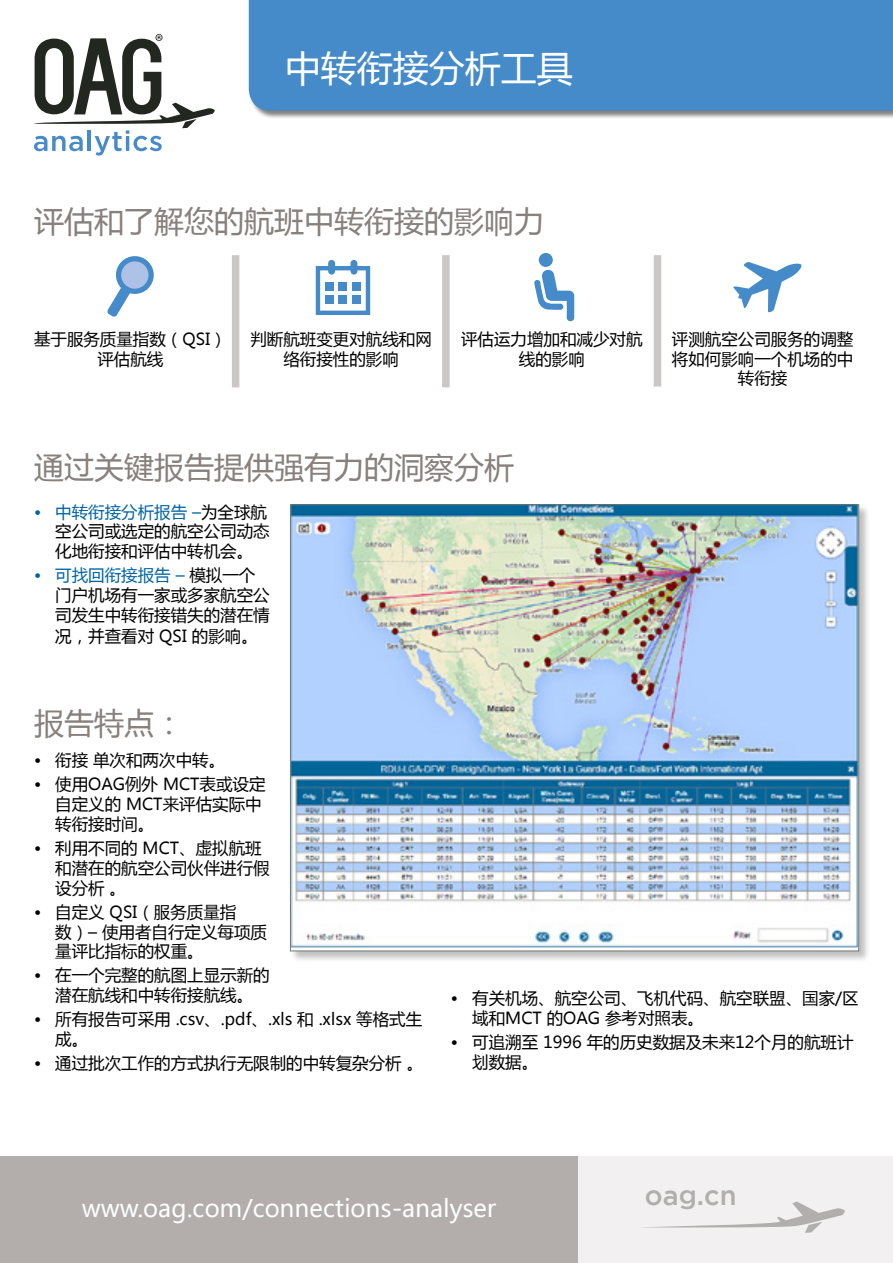
<style>
.page{position:relative;width:893px;height:1263px;background:#fff}
.page>*{position:absolute;margin:0;border:0;box-sizing:border-box;transform-origin:0 0}
.t1{font:36px "Microsoft Ya Hei";color:#fff}
.t2{font:30px "Microsoft Ya Hei";color:#87807c}
.t3{font:500 27.15px "Gotham";color:#b2aead}
.t4{font:24px "Microsoft Ya Hei";color:#fff}
.t5{font:16.5px/19.8px "Microsoft Ya Hei";color:#000}
.s1{color:#0064a3}
</style>
<div class="page">
<div style="left:0;top:1157px;width:579px;height:106px;background:#b3aeac"></div>
<div style="left:249px;top:0;width:644px;height:118px;background:#000;opacity:.5"></div>
<div style="left:249px;top:0;width:644px;height:111px;background:#458ac9"></div>
<div style="left:290px;top:505px;width:579px;height:457px;background:#000;opacity:.25"></div>
<img style="left:292px;top:506px;width:565px;height:443px">
<div style="left:539px;top:253px;width:14px;height:14px;background:#458ac9;border-radius:50%"></div>
<svg style="left:534px;top:270px;width:40px;height:51px"></svg>
<svg style="left:733px;top:262px;width:69px;height:51px"></svg>
<svg style="left:107px;top:264px;width:36px;height:53px"></svg>
<svg style="left:119px;top:259px;width:32px;height:32px"></svg>
<div style="left:116px;top:256px;width:38px;height:38px;border:5px solid #458ac9;border-radius:50%"></div>
<svg style="left:316px;top:266px;width:54px;height:49px"></svg>
<div style="left:328px;top:260px;width:7px;height:15px;background:#458ac9;border-radius:3px"></div>
<div style="left:350px;top:260px;width:7px;height:15px;background:#458ac9;border-radius:3px"></div>
<div style="left:325px;top:295px;width:9px;height:9px;background:#458ac9"></div>
<div style="left:338px;top:295px;width:9px;height:9px;background:#458ac9"></div>
<div style="left:352px;top:295px;width:9px;height:9px;background:#458ac9"></div>
<div style="left:325px;top:282px;width:9px;height:9px;background:#458ac9"></div>
<div style="left:338px;top:282px;width:9px;height:9px;background:#458ac9"></div>
<div style="left:352px;top:282px;width:9px;height:9px;background:#458ac9"></div>
<div style="left:232px;top:255px;width:7px;height:132px;background:#cac7c6"></div>
<div style="left:442px;top:255px;width:8px;height:132px;background:#cac7c6"></div>
<div style="left:654px;top:255px;width:7px;height:132px;background:#cac7c6"></div>
<svg style="left:34px;top:34px;width:181px;height:122px"></svg>
<div style="left:579px;top:1157px;width:314px;height:106px;background:#f2f0f0"></div>
<svg style="left:644px;top:1201px;width:201px;height:32px"></svg>
<h1 class="t1" style="left:285px;top:43px;width:289px">中转衔接分析工具</h1>
<h2 class="t2" style="left:34px;top:201px;width:511px">评估和了解您的航班中转衔接的影响力</h2>
<p class="t5" style="left:34px;top:328px;width:194px;text-align:center">基于服务质量指数（QSI）评估航线</p>
<p class="t5" style="left:250px;top:328px;width:183px;text-align:center">判断航班变更对航线和网络衔接性的影响</p>
<p class="t5" style="left:461px;top:328px;width:183px;text-align:center">评估运力增加和减少对航线的影响</p>
<p class="t5" style="left:672px;top:328px;width:183px;text-align:center">评测航空公司服务的调整将如何影响一个机场的中转衔接</p>
<h2 class="t2" style="left:34px;top:447px;width:481px">通过关键报告提供强有力的洞察分析</h2>
<p class="t5" style="left:55px;top:501px;width:216px;text-indent:-21px"><span class="s1">• 中转衔接分析报告 –</span>为全球航空公司或选定的航空公司动态化地衔接和评估中转机会。</p>
<p class="t5" style="left:55px;top:565px;width:216px;text-indent:-21px"><span class="s1">• 可找回衔接报告 –</span> 模拟一个门户机场有一家或多家航空公司发生中转衔接错失的潜在情况，并查看对 QSI 的影响。</p>
<h2 class="t2" style="left:34px;top:703px;width:151px">报告特点：</h2>
<p class="t5" style="left:34px;top:750px;width:193px">• 衔接 单次和两次中转。</p>
<p class="t5" style="left:55px;top:774px;width:212px;text-indent:-21px">• 使用OAG例外 MCT表或设定自定义的 MCT来评估实际中转衔接时间。</p>
<p class="t5" style="left:55px;top:838px;width:216px;text-indent:-21px">• 利用不同的 MCT、虚拟航班和潜在的航空公司伙伴进行假设分析 。</p>
<p class="t5" style="left:55px;top:901px;width:213px;text-indent:-21px">• 自定义 QSI（服务质量指<br>数）– 使用者自行定义每项质量评比指标的权重。</p>
<p class="t5" style="left:34px;top:965px;width:237px;text-align:center">• 在一个完整的航图上显示新的潜在航线和中转衔接航线。</p>
<p class="t5" style="left:55px;top:1009px;width:368px;text-indent:-21px">• 所有报告可采用 .csv、.pdf、.xls 和 .xlsx 等格式生成。</p>
<p class="t5" style="left:34px;top:1053px;width:391px">• 通过批次工作的方式执行无限制的中转复杂分析 。</p>
<p class="t5" style="left:472px;top:988px;width:388px;text-indent:-21px">• 有关机场、航空公司、飞机代码、航空联盟、国家/区域和MCT 的OAG 参考对照表。</p>
<p class="t5" style="left:472px;top:1031px;width:383px;text-indent:-21px">• 可追溯至 1996 年的历史数据及未来12个月的航班计划数据。</p>
<h3 class="t4" style="left:82px;top:1192px;width:416px">www.oag.com/connections-analyser</h3>
<h3 class="t3" style="left:645px;top:1180px;width:93px">oag.cn</h3>
</div>
